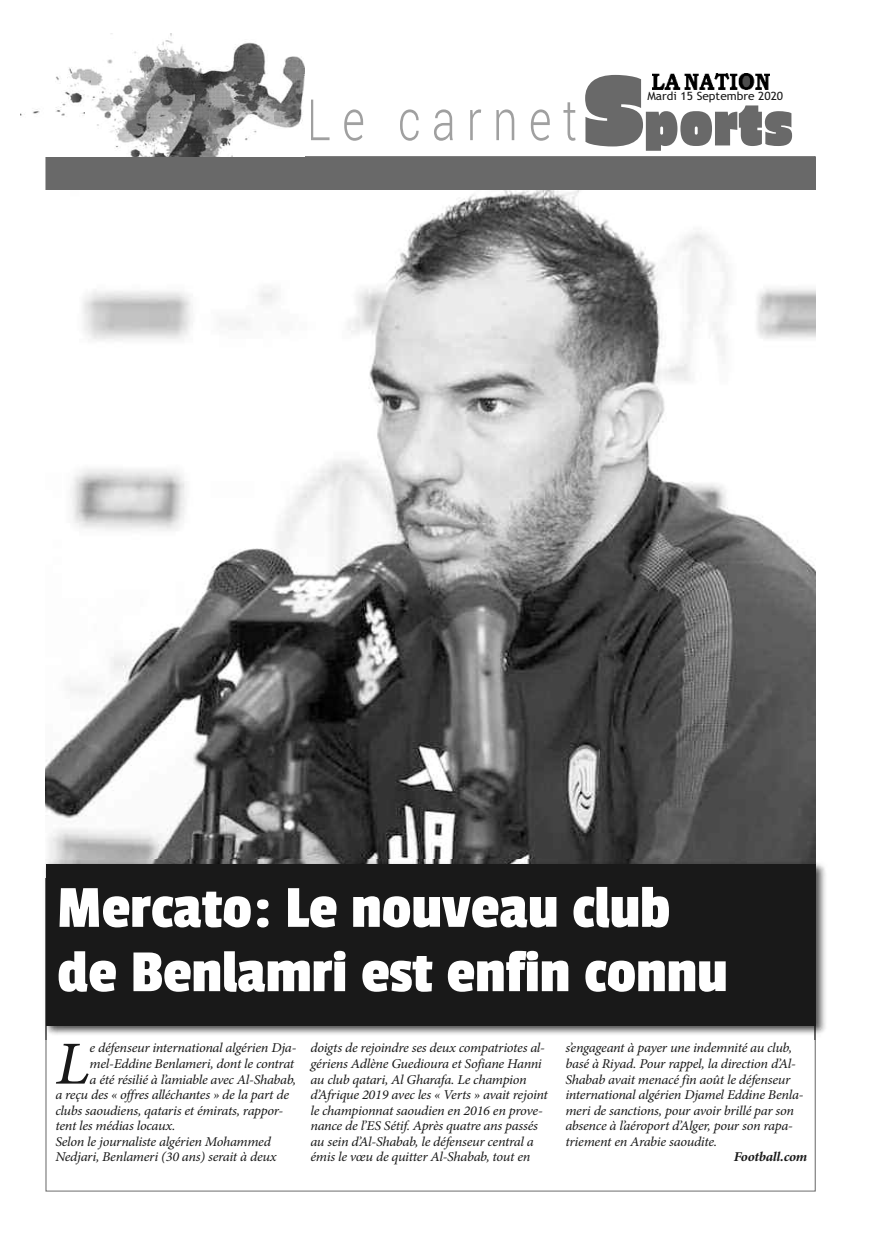
<style>
.page{position:relative;width:893px;height:1234px;background:#fff}
.page>*{position:absolute;margin:0;border:0;box-sizing:border-box;transform-origin:0 0}
.t1{font:62.25px/64.3px "Passion One";color:#fff;scale:1.05 1}
.t2{font:italic 61.2px "Minion Pro";color:#191919;scale:1.06 1}
.t3{font:57px "Erica One";color:#696969;scale:.89 1}
.t4{font:italic 13.5px/15.6px "Minion Pro";letter-spacing:-.02em;color:#191919;scale:1.06 1}
.t5{font:italic 700 13.5px "Minion Pro";letter-spacing:-.02em;color:#191919;scale:1.06 1}
.t6{font:11.4px "Trebuchet MS";color:#191919;scale:1.05 1}
.s1{font-size:100.65px}
</style>
<div class="page">
<svg style="left:311px;top:100px;width:265px;height:41px"></svg>
<div style="left:46px;top:157px;width:769px;height:34px;background:#696969"></div>
<img style="left:652px;top:73px;width:117px;height:16px">
<img style="left:46px;top:191px;width:769px;height:847px">
<img style="left:20px;top:33px;width:285px;height:123px">
<img style="left:815px;top:859px;width:11px;height:175px">
<img style="left:45px;top:864px;width:1px;height:174px">
<img style="left:815px;top:1025px;width:1px;height:13px">
<img style="left:46px;top:1025px;width:1px;height:13px">
<img style="left:46px;top:859px;width:769px;height:5px">
<div style="left:46px;top:864px;width:770px;height:161px;background:#191919"></div>
<h3 class="t3" style="left:582px;top:80px;width:238px"><span class="s1">S</span>ports</h3>
<p class="t6" style="left:647px;top:90px;width:131px">Mardi 15 Septembre 2020</p>
<h1 class="t1" style="left:57px;top:874px;width:640px">Mercato: Le nouveau club de Benlamri est enfin connu</h1>
<h2 class="t2" style="left:55px;top:1040px;width:34px">L</h2>
<p class="t4" style="left:90px;top:1041px;width:197px">e défenseur international algérien Dja-</p>
<p class="t4" style="left:90px;top:1056px;width:194px">mel-Eddine Benlameri, dont le contrat</p>
<p class="t4" style="left:90px;top:1072px;width:196px">a été résilié à l’amiable avec Al-Shabab,</p>
<p class="t4" style="left:55px;top:1087px;width:222px">a reçu des « offres alléchantes » de la part de</p>
<p class="t4" style="left:55px;top:1103px;width:217px">clubs saoudiens, qataris et émirats, rappor-</p>
<p class="t4" style="left:55px;top:1119px;width:115px">tent les médias locaux.</p>
<p class="t4" style="left:55px;top:1134px;width:205px">Selon le journaliste algérien Mohammed</p>
<p class="t4" style="left:55px;top:1150px;width:210px">Nedjari, Benlameri (30 ans) serait à deux</p>
<p class="t4" style="left:310px;top:1041px;width:226px">doigts de rejoindre ses deux compatriotes al&shy;gériens Adlène Guedioura et Sofiane Hanni au club qatari, Al Gharafa. Le champion d’Afrique 2019 avec les « Verts » avait rejoint le championnat saoudien en 2016 en prove&shy;nance de l’ES Sétif. Après quatre ans passés au sein d’Al-Shabab, le défenseur central a émis le vœu de quitter Al-Shabab, tout en</p>
<p class="t4" style="left:565px;top:1041px;width:226px">s’engageant à payer une indemnité au club, basé à Riyad. Pour rappel, la direction d’Al-Shabab avait menacé fin août le défenseur international algérien Djamel Eddine Benla&shy;meri de sanctions, pour avoir brillé par son absence à l’aéroport d’Alger, pour son rapa&shy;triement en Arabie saoudite.</p>
<p class="t5" style="left:734px;top:1151px;width:71px">Football.com</p>
</div>
